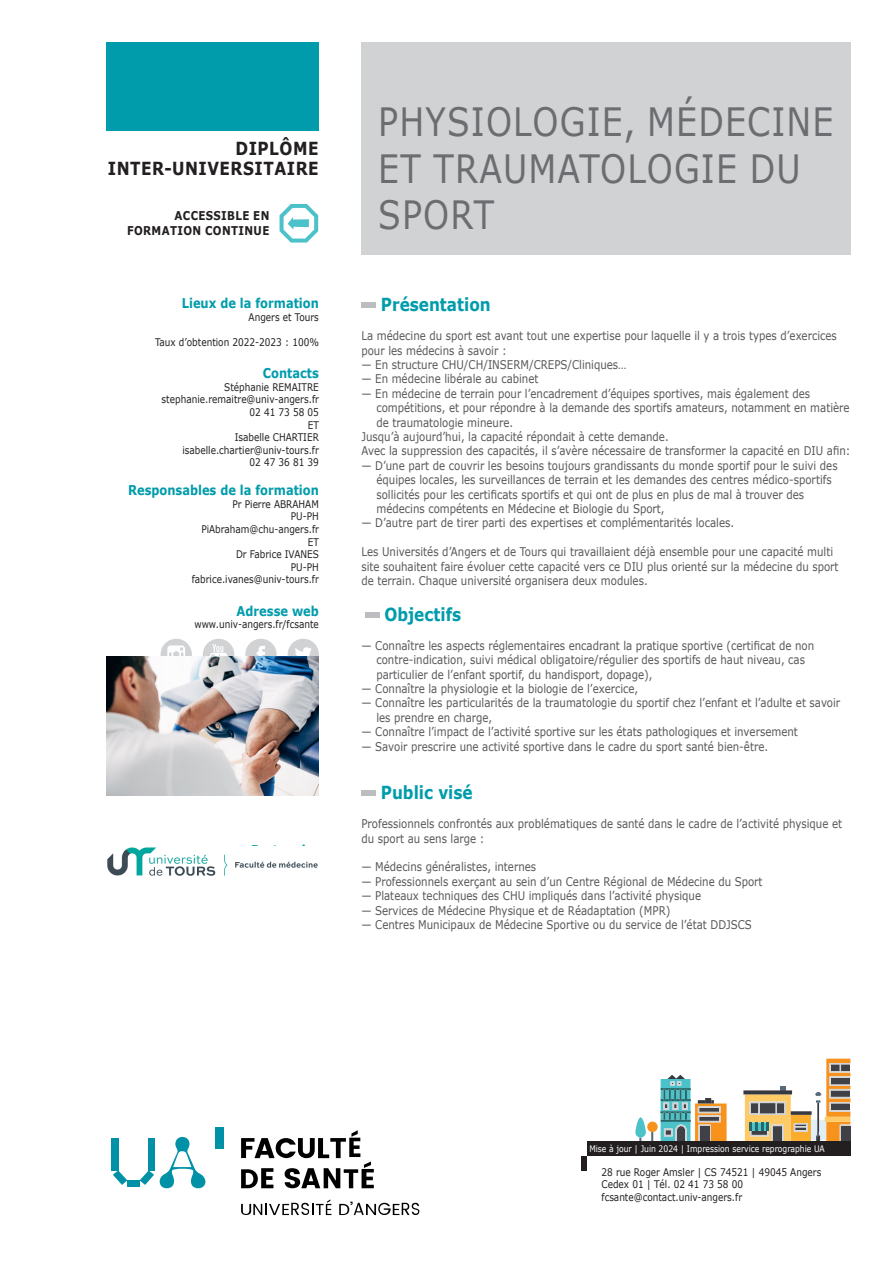
<style>
.page{position:relative;width:893px;height:1263px;background:#fff}
.page>*{position:absolute;margin:0;border:0;box-sizing:border-box;transform-origin:0 0}
.t1{font:39px/46.5px "Verdana";letter-spacing:.035em;color:#6c6d70;scale:.85 1}
.t2{font:700 18px "Verdana";color:#009cac;scale:.85 1}
.t3{font:700 18px "Verdana";letter-spacing:.035em;color:#231f20;scale:.85 1}
.t4{font:700 13.5px "Verdana";color:#009cac;scale:.85 1}
.t5{font:700 12.15px "Verdana";letter-spacing:.035em;color:#231f20;scale:.85 1}
.t6{font:12px/14.4px "Verdana";color:#57585a;scale:.85 1}
.t7{font:10.5px/12.6px "Verdana";color:#231f20;scale:.85 1}
.t8{font:9px "Verdana";color:#fff;scale:.85 1}
</style>
<div class="page">
<div style="left:361px;top:43px;width:489px;height:212px;background:#d1d2d4"></div>
<div style="left:106px;top:43px;width:213px;height:88px;background:#009cac"></div>
<div style="left:581px;top:1156px;width:6px;height:14px;background:#231f20"></div>
<svg style="left:617px;top:1059px;width:233px;height:83px"></svg>
<div style="left:841px;top:1126px;width:9px;height:15px;background:#404146"></div>
<div style="left:587px;top:1142px;width:263px;height:14px;background:#231f20"></div>
<div style="left:361px;top:302px;width:15px;height:6px;background:#bcbdc0"></div>
<div style="left:365px;top:612px;width:14px;height:6px;background:#bcbdc0"></div>
<div style="left:361px;top:790px;width:15px;height:6px;background:#bcbdc0"></div>
<svg style="left:161px;top:639px;width:31px;height:17px"></svg>
<svg style="left:203px;top:639px;width:31px;height:18px"></svg>
<svg style="left:245px;top:639px;width:32px;height:18px"></svg>
<svg style="left:288px;top:639px;width:31px;height:18px"></svg>
<svg style="left:280px;top:204px;width:38px;height:39px"></svg>
<div style="left:127px;top:1180px;width:13px;height:7px;background:#0091a7"></div>
<svg style="left:140px;top:1170px;width:14px;height:15px"></svg>
<svg style="left:113px;top:1170px;width:14px;height:15px"></svg>
<div style="left:111px;top:1138px;width:7px;height:32px;background:#0091a7"></div>
<svg style="left:160px;top:1137px;width:45px;height:51px"></svg>
<div style="left:149px;top:1138px;width:6px;height:32px;background:#0091a7"></div>
<div style="left:215px;top:1127px;width:9px;height:21px;background:#0091a7"></div>
<svg style="left:241px;top:1199px;width:90px;height:16px"></svg>
<svg style="left:339px;top:1202px;width:81px;height:13px"></svg>
<svg style="left:241px;top:1130px;width:133px;height:58px"></svg>
<img style="left:106px;top:657px;width:213px;height:138px">
<img style="left:107px;top:847px;width:211px;height:29px">
<p class="t3" style="left:235px;top:136px;width:99px">DIPLÔME</p>
<p class="t3" style="left:108px;top:155px;width:249px">INTER-UNIVERSITAIRE</p>
<p class="t5" style="left:175px;top:207px;width:113px">ACCESSIBLE EN</p>
<p class="t5" style="left:127px;top:222px;width:169px">FORMATION CONTINUE</p>
<p class="t4" style="left:182px;top:293px;width:163px">Lieux de la formation</p>
<p class="t7" style="left:249px;top:310px;width:84px">Angers et Tours</p>
<p class="t7" style="left:155px;top:336px;width:194px">Taux d’obtention 2022-2023 : 100%</p>
<p class="t4" style="left:263px;top:364px;width:67px">Contacts</p>
<p class="t7" style="left:224px;top:381px;width:113px">Stéphanie REMAITRE</p>
<p class="t7" style="left:162px;top:393px;width:187px">stephanie.remaitre@univ-angers.fr</p>
<p class="t7" style="left:250px;top:406px;width:83px">02 41 73 58 05</p>
<p class="t7" style="left:308px;top:418px;width:15px">ET</p>
<p class="t7" style="left:235px;top:431px;width:100px">Isabelle CHARTIER</p>
<p class="t7" style="left:182px;top:444px;width:162px">isabelle.chartier@univ-tours.fr</p>
<p class="t7" style="left:250px;top:456px;width:83px">02 47 36 81 39</p>
<p class="t4" style="left:128px;top:481px;width:226px">Responsables de la formation</p>
<p class="t7" style="left:232px;top:498px;width:103px">Pr Pierre ABRAHAM</p>
<p class="t7" style="left:291px;top:510px;width:35px">PU-PH</p>
<p class="t7" style="left:201px;top:523px;width:140px">PiAbraham@chu-angers.fr</p>
<p class="t7" style="left:308px;top:535px;width:15px">ET</p>
<p class="t7" style="left:236px;top:548px;width:99px">Dr Fabrice IVANES</p>
<p class="t7" style="left:291px;top:561px;width:35px">PU-PH</p>
<p class="t7" style="left:192px;top:573px;width:151px">fabrice.ivanes@univ-tours.fr</p>
<p class="t4" style="left:237px;top:601px;width:98px">Adresse web</p>
<p class="t7" style="left:194px;top:618px;width:148px">www.univ-angers.fr/fcsante</p>
<p class="t1" style="left:378px;top:98px;width:537px">PHYSIOLOGIE, MÉDECINE<br>ET TRAUMATOLOGIE DU<br>SPORT</p>
<p class="t2" style="left:381px;top:292px;width:131px">Présentation</p>
<p class="t6" style="left:361px;top:329px;width:561px">La médecine du sport est avant tout une expertise pour laquelle il y a trois types d’exercices pour les médecins à savoir :</p>
<p class="t6" style="left:361px;top:357px;width:313px">— En structure CHU/CH/INSERM/CREPS/Cliniques…</p>
<p class="t6" style="left:361px;top:372px;width:210px">— En médecine libérale au cabinet</p>
<p class="t6" style="left:376px;top:386px;width:558px;text-indent:-15px">— En médecine de terrain pour l’encadrement d’équipes sportives, mais également des compétitions, et pour répondre à la demande des sportifs amateurs, notamment en matière de traumatologie mineure.</p>
<p class="t6" style="left:361px;top:429px;width:363px">Jusqu’à aujourd’hui, la capacité répondait à cette demande.</p>
<p class="t6" style="left:361px;top:444px;width:577px">Avec la suppression des capacités, il s’avère nécessaire de transformer la capacité en DIU afin:</p>
<p class="t6" style="left:376px;top:458px;width:544px;text-indent:-15px">— D’une part de couvrir les besoins toujours grandissants du monde sportif pour le suivi des équipes locales, les surveillances de terrain et les demandes des centres médico-sportifs sollicités pour les certificats sportifs et qui ont de plus en plus de mal à trouver des médecins compétents en Médecine et Biologie du Sport,</p>
<p class="t6" style="left:361px;top:516px;width:440px">— D’autre part de tirer parti des expertises et complémentarités locales.</p>
<p class="t6" style="left:361px;top:545px;width:563px">Les Universités d’Angers et de Tours qui travaillaient déjà ensemble pour une capacité multi site souhaitent faire évoluer cette capacité vers ce DIU plus orienté sur la médecine du sport de terrain. Chaque université organisera deux modules.</p>
<p class="t2" style="left:384px;top:602px;width:92px">Objectifs</p>
<p class="t6" style="left:376px;top:638px;width:517px;text-indent:-15px">— Connaître les aspects réglementaires encadrant la pratique sportive (certificat de non contre-indication, suivi médical obligatoire/régulier des sportifs de haut niveau, cas particulier de l’enfant sportif, du handisport, dopage),</p>
<p class="t6" style="left:361px;top:681px;width:327px">— Connaître la physiologie et la biologie de l’exercice,</p>
<p class="t6" style="left:376px;top:696px;width:547px;text-indent:-15px">— Connaître les particularités de la traumatologie du sportif chez l’enfant et l’adulte et savoir les prendre en charge,</p>
<p class="t6" style="left:361px;top:725px;width:515px">— Connaître l’impact de l’activité sportive sur les états pathologiques et inversement</p>
<p class="t6" style="left:361px;top:739px;width:480px">— Savoir prescrire une activité sportive dans le cadre du sport santé bien-être.</p>
<p class="t2" style="left:381px;top:780px;width:110px">Public visé</p>
<p class="t6" style="left:361px;top:816px;width:567px">Professionnels confrontés aux problématiques de santé dans le cadre de l’activité physique et du sport au sens large :</p>
<p class="t6" style="left:361px;top:860px;width:207px">— Médecins généralistes, internes</p>
<p class="t6" style="left:361px;top:874px;width:473px">— Professionnels exerçant au sein d’un Centre Régional de Médecine du Sport</p>
<p class="t6" style="left:361px;top:888px;width:401px">— Plateaux techniques des CHU impliqués dans l’activité physique</p>
<p class="t6" style="left:361px;top:903px;width:365px">— Services de Médecine Physique et de Réadaptation (MPR)</p>
<p class="t6" style="left:361px;top:917px;width:461px">— Centres Municipaux de Médecine Sportive ou du service de l’état DDJSCS</p>
<p class="t8" style="left:589px;top:1143px;width:279px">Mise à jour | Juin 2024 | Impression service reprographie UA</p>
<p class="t7" style="left:601px;top:1165px;width:260px">28 rue Roger Amsler | CS 74521 | 49045 Angers<br>Cedex 01 | Tél. 02 41 73 58 00</p>
<p class="t7" style="left:601px;top:1191px;width:167px">fcsante@contact.univ-angers.fr</p>
</div>
